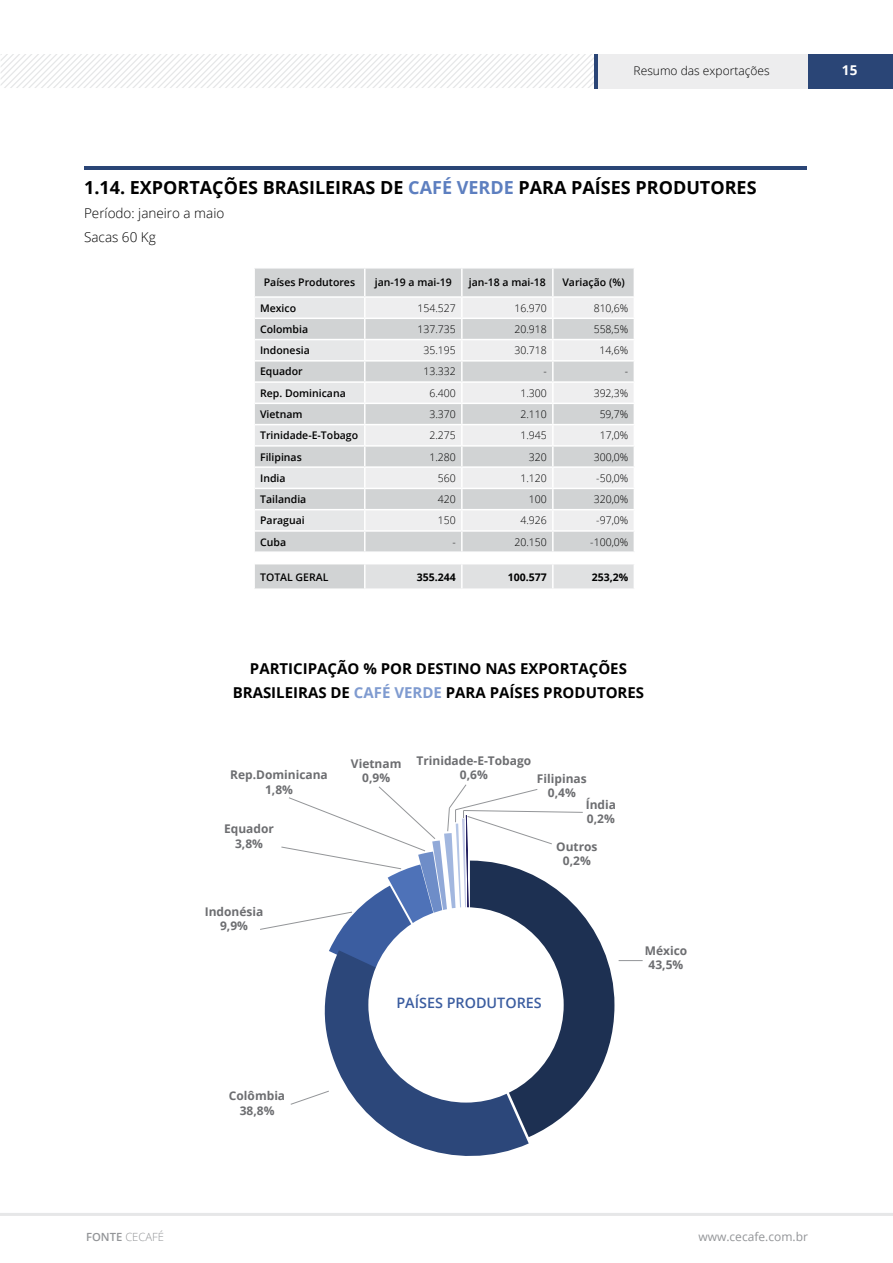
<style>
.page{position:relative;width:893px;height:1263px;background:#fff}
.page>*{position:absolute;margin:0;border:0;box-sizing:border-box;transform-origin:0 0}
.t1{font:700 18px "Open Sans";color:#000}
.t2{font:700 15px/24px "Open Sans";color:#000;text-align:center}
.t3{font:600 14.4px "Open Sans";color:#3b5da0}
.t4{font:300 13.5px/24px "Open Sans";color:#000}
.t5{font:700 13.5px "Open Sans";color:#fff}
.t6{font:700 12px/14.4px "Open Sans";color:#6d6e71;text-align:center}
.t7{font:300 12px "Open Sans";color:#000}
.t8{font:12px "Open Sans";color:#939598}
.t9{font:300 11.25px "Open Sans";color:#939598}
.t10{font:300 10.5px "Open Sans";color:#000}
.t11{font:600 10.5px "Open Sans";color:#000}
.t12{font:700 10.5px "Open Sans";color:#000}
.s1{color:#5d7fc0}
.s2{color:#7f9bd0}
.s3{font-weight:600}
</style>
<div class="page">
<hr style="left:0;top:1213px;width:893px;height:3px;background:#e6e7e8">
<svg style="left:1px;top:54px;width:593px;height:34px"></svg>
<div style="left:595px;top:54px;width:213px;height:34px;background:#ededee"></div>
<div style="left:808px;top:54px;width:85px;height:34px;background:#2a4576"></div>
<hr style="left:594px;top:54px;width:4px;height:34px;background:#2a4576">
<hr style="left:84px;top:167px;width:723px;height:3px;background:#2a4576">
<svg style="left:254px;top:268px;width:380px;height:321px"></svg>
<svg style="left:398px;top:1137px;width:131px;height:19px;fill:#2c477a"></svg>
<svg style="left:260px;top:784px;width:383px;height:353px"></svg>
<p class="t7" style="left:634px;top:63px;width:138px">Resumo das exportações</p>
<p class="t5" style="left:842px;top:61px;width:17px">15</p>
<h1 class="t1" style="left:84px;top:175px;width:674px">1.14. EXPORTAÇÕES BRASILEIRAS DE <span class="s1">CAFÉ VERDE</span> PARA PAÍSES PRODUTORES</h1>
<p class="t4" style="left:84px;top:201px;width:142px">Período: janeiro a maio<br>Sacas 60 Kg</p>
<p class="t11" style="left:264px;top:275px;width:93px">Países Produtores</p>
<p class="t11" style="left:375px;top:275px;width:79px">jan-19 a mai-19</p>
<p class="t11" style="left:469px;top:275px;width:79px">jan-18 a mai-18</p>
<p class="t11" style="left:562px;top:275px;width:64px">Variação (%)</p>
<p class="t11" style="left:260px;top:301px;width:38px">Mexico</p>
<p class="t10" style="left:417px;top:301px;width:40px">154.527</p>
<p class="t10" style="left:514px;top:301px;width:34px">16.970</p>
<p class="t10" style="left:594px;top:301px;width:36px">810,6%</p>
<p class="t11" style="left:260px;top:322px;width:50px">Colombia</p>
<p class="t10" style="left:417px;top:322px;width:40px">137.735</p>
<p class="t10" style="left:514px;top:322px;width:34px">20.918</p>
<p class="t10" style="left:594px;top:322px;width:36px">558,5%</p>
<p class="t11" style="left:260px;top:343px;width:51px">Indonesia</p>
<p class="t10" style="left:423px;top:343px;width:34px">35.195</p>
<p class="t10" style="left:514px;top:343px;width:34px">30.718</p>
<p class="t10" style="left:600px;top:343px;width:30px">14,6%</p>
<p class="t11" style="left:260px;top:364px;width:44px">Equador</p>
<p class="t10" style="left:423px;top:364px;width:34px">13.332</p>
<p class="t10" style="left:543px;top:364px;width:5px">-</p>
<p class="t10" style="left:625px;top:364px;width:5px">-</p>
<p class="t11" style="left:260px;top:386px;width:87px">Rep. Dominicana</p>
<p class="t10" style="left:429px;top:386px;width:28px">6.400</p>
<p class="t10" style="left:520px;top:386px;width:28px">1.300</p>
<p class="t10" style="left:594px;top:386px;width:36px">392,3%</p>
<p class="t11" style="left:260px;top:407px;width:44px">Vietnam</p>
<p class="t10" style="left:429px;top:407px;width:28px">3.370</p>
<p class="t10" style="left:520px;top:407px;width:28px">2.110</p>
<p class="t10" style="left:600px;top:407px;width:30px">59,7%</p>
<p class="t11" style="left:260px;top:428px;width:100px">Trinidade-E-Tobago</p>
<p class="t10" style="left:429px;top:428px;width:28px">2.275</p>
<p class="t10" style="left:520px;top:428px;width:28px">1.945</p>
<p class="t10" style="left:600px;top:428px;width:30px">17,0%</p>
<p class="t11" style="left:260px;top:449px;width:43px">Filipinas</p>
<p class="t10" style="left:429px;top:449px;width:28px">1.280</p>
<p class="t10" style="left:529px;top:449px;width:19px">320</p>
<p class="t10" style="left:594px;top:449px;width:36px">300,0%</p>
<p class="t11" style="left:260px;top:471px;width:27px">India</p>
<p class="t10" style="left:438px;top:471px;width:19px">560</p>
<p class="t10" style="left:520px;top:471px;width:28px">1.120</p>
<p class="t10" style="left:596px;top:471px;width:34px">-50,0%</p>
<p class="t11" style="left:260px;top:492px;width:48px">Tailandia</p>
<p class="t10" style="left:438px;top:492px;width:19px">420</p>
<p class="t10" style="left:529px;top:492px;width:19px">100</p>
<p class="t10" style="left:594px;top:492px;width:36px">320,0%</p>
<p class="t11" style="left:260px;top:513px;width:46px">Paraguai</p>
<p class="t10" style="left:438px;top:513px;width:19px">150</p>
<p class="t10" style="left:520px;top:513px;width:28px">4.926</p>
<p class="t10" style="left:596px;top:513px;width:34px">-97,0%</p>
<p class="t11" style="left:260px;top:535px;width:27px">Cuba</p>
<p class="t10" style="left:452px;top:535px;width:5px">-</p>
<p class="t10" style="left:514px;top:535px;width:34px">20.150</p>
<p class="t10" style="left:590px;top:535px;width:40px">-100,0%</p>
<p class="t11" style="left:260px;top:569px;width:70px">TOTAL GERAL</p>
<p class="t12" style="left:417px;top:569px;width:40px">355.244</p>
<p class="t12" style="left:508px;top:569px;width:40px">100.577</p>
<p class="t12" style="left:592px;top:569px;width:38px">253,2%</p>
<h2 class="t2" style="left:233px;top:656px;width:413px">PARTICIPAÇÃO % POR DESTINO NAS EXPORTAÇÕES<br>BRASILEIRAS DE <span class="s2">CAFÉ VERDE</span> PARA PAÍSES PRODUTORES</h2>
<p class="t6" style="left:230px;top:767px;width:99px">Rep.Dominicana<br>1,8%</p>
<p class="t6" style="left:224px;top:821px;width:51px">Equador<br>3,8%</p>
<p class="t6" style="left:205px;top:904px;width:60px">Indonésia<br>9,9%</p>
<p class="t6" style="left:351px;top:756px;width:52px">Vietnam<br>0,9%</p>
<p class="t6" style="left:417px;top:753px;width:116px">Trinidade-E-Tobago<br>0,6%</p>
<p class="t6" style="left:537px;top:771px;width:51px">Filipinas<br>0,4%</p>
<p class="t6" style="left:586px;top:797px;width:32px;text-align:left">Índia<br>0,2%</p>
<p class="t6" style="left:556px;top:839px;width:43px">Outros<br>0,2%</p>
<h3 class="t3" style="left:396px;top:993px;width:147px">PAÍSES PRODUTORES</h3>
<p class="t6" style="left:645px;top:943px;width:44px">México<br>43,5%</p>
<p class="t6" style="left:229px;top:1088px;width:58px">Colômbia<br>38,8%</p>
<p class="t9" style="left:86px;top:1229px;width:80px"><span class="s3">FONTE</span> CECAFÉ</p>
<p class="t8" style="left:698px;top:1229px;width:111px">www.cecafe.com.br</p>
</div>
